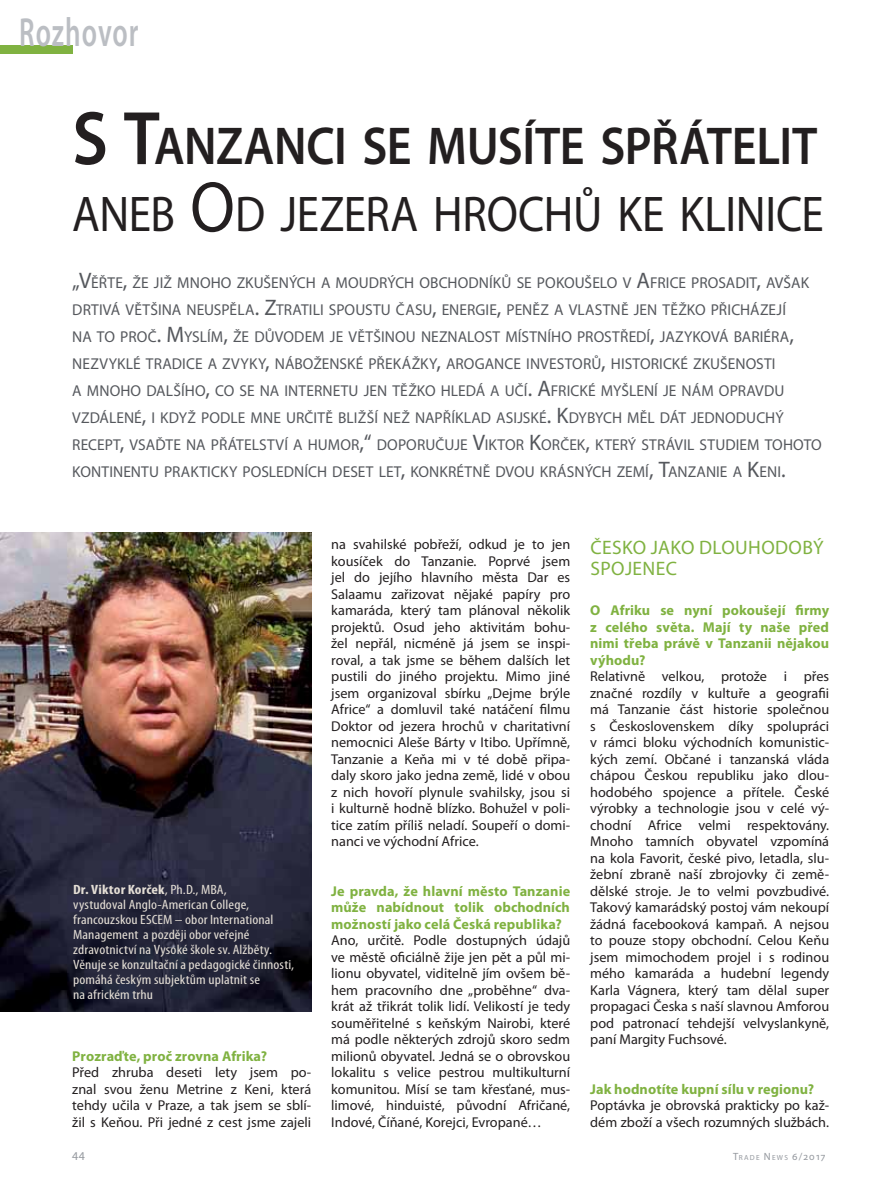
<style>
.page{position:relative;width:893px;height:1191px;background:#fff}
.page>*{position:absolute;margin:0;border:0;box-sizing:border-box;transform-origin:0 0}
.t1{font:600 53.55px "Myriad Pro";letter-spacing:-.01em;color:#231f20;scale:.9 1}
.t2{font:50.4px "Myriad Pro";letter-spacing:-.005em;color:#231f20;scale:.9 1}
.t3{font:600 40.8px "Myriad Pro";letter-spacing:.04em;color:#bbbec3;scale:.67 1}
.t4{font:19.5px/21px "Myriad Pro";letter-spacing:.02em;color:#80b241}
.t5{font:15.75px/27px "Myriad Pro";letter-spacing:.005em;color:#55585d}
.t6{font:14.25px/16.5px "Myriad Pro";color:#231f20;text-align:justify}
.t7{font:700 14.25px/16.5px "Myriad Pro";letter-spacing:.005em;color:#80b241;text-align:justify}
.t8{font:condensed 13.5px/15px "Myriad Pro";letter-spacing:.01em;color:#e4ded5;scale:1.15 1}
.t9{font:12px "Myriad Pro";color:#94989e}
.t10{font:7.35px "Myriad Pro";letter-spacing:.165em;color:#94989e}
.s1{font-size:76.5px}
.s2{font-size:72px}
.s3{font-size:22.5px}
.s4{font-weight:700}
.s5{font-size:10.5px}
</style>
<div class="page">
<div style="left:0;top:45px;width:72px;height:9px;background:#80b241"></div>
<img style="left:0;top:533px;width:311px;height:478px">
<h3 class="t3" style="left:19px;top:16px;width:180px">Rozhovor</h3>
<h1 class="t1" style="left:72px;top:114px;width:829px"><span class="s1">S T</span>ANZANCI SE MUSÍTE SPŘÁTELIT</h1>
<h2 class="t2" style="left:72px;top:184px;width:837px">ANEB <span class="s2">O</span>D JEZERA HROCHŮ KE KLINICE</h2>
<p class="t5" style="left:72px;top:269px;width:751px"><span class="s3">„V</span>ĚŘTE<span class="s3">,</span> ŽE JIŽ MNOHO ZKUŠENÝCH A MOUDRÝCH OBCHODNÍKŮ SE POKOUŠELO V <span class="s3">A</span>FRICE PROSADIT<span class="s3">,</span> AVŠAK DRTIVÁ VĚTŠINA NEUSPĚLA<span class="s3">. Z</span>TRATILI SPOUSTU ČASU<span class="s3">,</span> ENERGIE<span class="s3">,</span> PENĚZ A VLASTNĚ JEN TĚŽKO PŘICHÁZEJÍ<br>NA TO PROČ<span class="s3">. M</span>YSLÍM<span class="s3">,</span> ŽE DŮVODEM JE VĚTŠINOU NEZNALOST MÍSTNÍHO PROSTŘEDÍ<span class="s3">,</span> JAZYKOVÁ BARIÉRA<span class="s3">, </span>NEZVYKLÉ TRADICE A ZVYKY<span class="s3">,</span> NÁBOŽENSKÉ PŘEKÁŽKY<span class="s3">,</span> AROGANCE INVESTORŮ<span class="s3">,</span> HISTORICKÉ ZKUŠENOSTI<br>A MNOHO DALŠÍHO<span class="s3">,</span> CO SE NA INTERNETU JEN TĚŽKO HLEDÁ A UČÍ<span class="s3">. A</span>FRICKÉ MYŠLENÍ JE NÁM OPRAVDU VZDÁLENÉ<span class="s3">,</span> I KDYŽ PODLE MNE URČITĚ BLIŽŠÍ NEŽ NAPŘÍKLAD ASIJSKÉ<span class="s3">. K</span>DYBYCH MĚL DÁT JEDNODUCHÝ RECEPT<span class="s3">,</span> VSAĎTE NA PŘÁTELSTVÍ A HUMOR<span class="s3">,“</span> DOPORUČUJE <span class="s3">V</span>IKTOR <span class="s3">K</span>ORČEK<span class="s3">,</span> KTERÝ STRÁVIL STUDIEM TOHOTO KONTINENTU PRAKTICKY POSLEDNÍCH DESET LET<span class="s3">,</span> KONKRÉTNĚ DVOU KRÁSNÝCH ZEMÍ<span class="s3">, T</span>ANZANIE A <span class="s3">K</span>ENI<span class="s3">.</span></p>
<p class="t8" style="left:73px;top:883px;width:194px"><span class="s4">Dr. Viktor Korček</span>, Ph.D., MBA,<br>vystudoval Anglo-American College, francouzskou ESCEM – obor International Management a později obor veřejné zdravotnictví na Vysoké škole sv. Alžběty.<br>Věnuje se konzultační a pedagogické činnosti, pomáhá českým subjektům uplatnit se<br>na africkém trhu</p>
<p class="t7" style="left:72px;top:1049px;width:196px">Prozraďte, proč zrovna Afrika?</p>
<p class="t6" style="left:72px;top:1065px;width:241px">Před zhruba deseti lety jsem po&shy;znal svou ženu Metrine z Keni, která tehdy učila v Praze, a tak jsem se sblí&shy;žil s Keňou. Při jedné z cest jsme zajeli</p>
<p class="t6" style="left:331px;top:537px;width:240px">na svahilské pobřeží, odkud je to jen kousíček do Tanzanie. Poprvé jsem jel do jejího hlavního města Dar es Salaamu zařizovat nějaké papíry pro kamaráda, který tam plánoval několik projektů. Osud jeho aktivitám bohu&shy;žel nepřál, nicméně já jsem se inspi&shy;roval, a tak jsme se během dalších let pustili do jiného projektu. Mimo jiné jsem organizoval sbírku „Dejme brýle Africe“ a domluvil také natáčení filmu Doktor od jezera hrochů v charitativní nemocnici Aleše Bárty v Itibo. Upřímně, Tanzanie a Keňa mi v té době připa&shy;daly skoro jako jedna země, lidé v obou z nich hovoří plynule svahilsky, jsou si i kulturně hodně blízko. Bohužel v poli&shy;tice zatím příliš neladí. Soupeří o domi&shy;nanci ve východní Africe.</p>
<p class="t7" style="left:331px;top:884px;width:240px">Je pravda, že hlavní město Tanzanie může nabídnout tolik obchodních možností jako celá Česká republika?</p>
<p class="t6" style="left:331px;top:933px;width:240px">Ano, určitě. Podle dostupných údajů ve městě oficiálně žije jen pět a půl mi&shy;lionu obyvatel, viditelně jím ovšem bě&shy;hem pracovního dne „proběhne“ dva&shy;krát až třikrát tolik lidí. Velikostí je tedy souměřitelné s keňským Nairobi, které má podle některých zdrojů skoro sedm milionů obyvatel. Jedná se o obrovskou lokalitu s velice pestrou multikulturní komunitou. Mísí se tam křesťané, mus&shy;limové, hinduisté, původní Afričané, Indové, Číňané, Korejci, Evropané…</p>
<h3 class="t4" style="left:590px;top:539px;width:235px">ČESKO JAKO DLOUHODOBÝ<br>SPOJENEC</h3>
<p class="t7" style="left:590px;top:603px;width:240px">O Afriku se nyní pokoušejí firmy z celého světa. Mají ty naše před nimi třeba právě v Tanzanii nějakou výhodu?</p>
<p class="t6" style="left:590px;top:669px;width:240px">Relativně velkou, protože i přes značné rozdíly v kultuře a geografii má Tanzanie část historie společnou s Československem díky spolupráci v rámci bloku východních komunistic&shy;kých zemí. Občané i tanzanská vláda chápou Českou republiku jako dlou&shy;hodobého spojence a přítele. České výrobky a technologie jsou v celé vý&shy;chodní Africe velmi respektovány.<br>Mnoho tamních obyvatel vzpomíná na kola Favorit, české pivo, letadla, slu&shy;žební zbraně naší zbrojovky či země&shy;dělské stroje. Je to velmi povzbudivé.<br>Takový kamarádský postoj vám nekoupí žádná facebooková kampaň. A nejsou to pouze stopy obchodní. Celou Keňu jsem mimochodem projel i s rodinou mého kamaráda a hudební legendy Karla Vágnera, který tam dělal super propagaci Česka s naší slavnou Amforou pod patronací tehdejší velvyslankyně, paní Margity Fuchsové.</p>
<p class="t7" style="left:590px;top:1082px;width:225px">Jak hodnotíte kupní sílu v regionu?</p>
<p class="t6" style="left:590px;top:1098px;width:241px">Poptávka je obrovská prakticky po kaž&shy;dém zboží a všech rozumných službách.</p>
<p class="t9" style="left:72px;top:1151px;width:14px">44</p>
<p class="t10" style="left:733px;top:1153px;width:94px"><span class="s5">T</span>RADE <span class="s5">N</span>EWS <span class="s5">6/2017</span></p>
</div>
